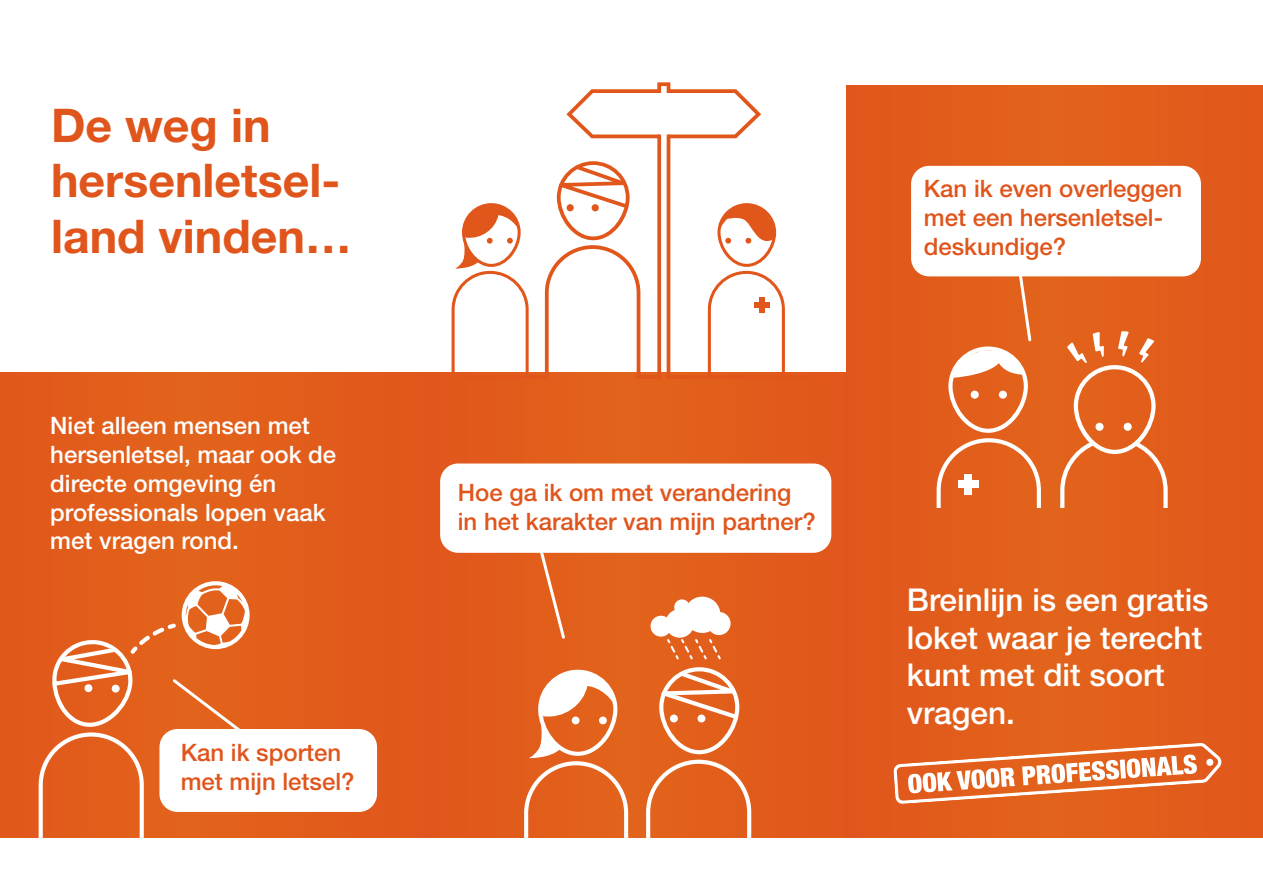
<style>
.page{position:relative;width:1263px;height:893px;background:#fff}
.page>*{position:absolute;margin:0;border:0;box-sizing:border-box;transform-origin:0 0}
.t1{font:700 46.5px/55.8px "Helvetica Neue";color:#e0551c}
.t2{font:500 31.5px/37.8px "Helvetica Neue";color:#fff}
.t3{font:500 24px/28.8px "Helvetica Neue";color:#e0551c}
.t4{font:500 24px/28.8px "Helvetica Neue";color:#fff}
</style>
<div class="page">
<div style="left:423px;top:372px;width:433px;height:465px;background:#e15b1c"></div>
<div style="left:0;top:372px;width:432px;height:465px;background:#e15c1c"></div>
<hr style="left:406px;top:376px;width:143px;height:3px;background:#e1561b">
<hr style="left:667px;top:376px;width:162px;height:3px;background:#e1561b">
<svg style="left:452px;top:203px;width:77px;height:169px"></svg>
<svg style="left:545px;top:82px;width:240px;height:290px"></svg>
<div style="left:759px;top:297px;width:5px;height:16px;background:#e1561b"></div>
<div style="left:754px;top:302px;width:15px;height:6px;background:#e1561b"></div>
<div style="left:846px;top:86px;width:417px;height:751px;background:#e15b1c"></div>
<div style="left:159px;top:729px;width:218px;height:83px;background:#fff;border-radius:18px"></div>
<svg style="left:39px;top:581px;width:218px;height:256px"></svg>
<svg style="left:646px;top:760px;width:105px;height:77px"></svg>
<svg style="left:659px;top:667px;width:80px;height:87px"></svg>
<div style="left:670px;top:714px;width:8px;height:8px;background:#fff;border-radius:50%"></div>
<div style="left:697px;top:714px;width:8px;height:8px;background:#fff;border-radius:50%"></div>
<svg style="left:524px;top:670px;width:104px;height:167px"></svg>
<div style="left:707px;top:612px;width:23px;height:23px;background:#fff;border-radius:50%"></div>
<div style="left:684px;top:597px;width:36px;height:36px;background:#fff;border-radius:50%"></div>
<div style="left:665px;top:609px;width:29px;height:29px;background:#fff;border-radius:50%"></div>
<div style="left:674px;top:599px;width:16px;height:16px;background:#fff;border-radius:50%"></div>
<div style="left:650px;top:616px;width:21px;height:21px;background:#fff;border-radius:50%"></div>
<svg style="left:667px;top:639px;width:54px;height:20px"></svg>
<div style="left:440px;top:463px;width:391px;height:90px;background:#fff;border-radius:18px"></div>
<svg style="left:537px;top:552px;width:30px;height:87px"></svg>
<svg style="left:1060px;top:331px;width:108px;height:177px"></svg>
<div style="left:911px;top:166px;width:290px;height:110px;background:#fff;border-radius:18px"></div>
<svg style="left:936px;top:276px;width:105px;height:232px"></svg>
<svg style="left:893px;top:743px;width:329px;height:61px"></svg>
<h1 class="t1" style="left:51px;top:96px;width:302px">De weg in hersenletsel&shy;land vinden…</h1>
<p class="t4" style="left:50px;top:411px;width:287px">Niet alleen mensen met hersenletsel, maar ook de directe omgeving én professionals lopen vaak met vragen rond.</p>
<p class="t3" style="left:181px;top:738px;width:175px">Kan ik sporten met mijn letsel?</p>
<p class="t3" style="left:458px;top:478px;width:359px">Hoe ga ik om met verandering in het karakter van mijn partner?</p>
<p class="t3" style="left:924px;top:174px;width:260px">Kan ik even overleggen met een hersenletsel&shy;deskundige?</p>
<h2 class="t2" style="left:907px;top:580px;width:303px">Breinlijn is een gratis loket waar je terecht kunt met dit soort vragen.</h2>
</div>
